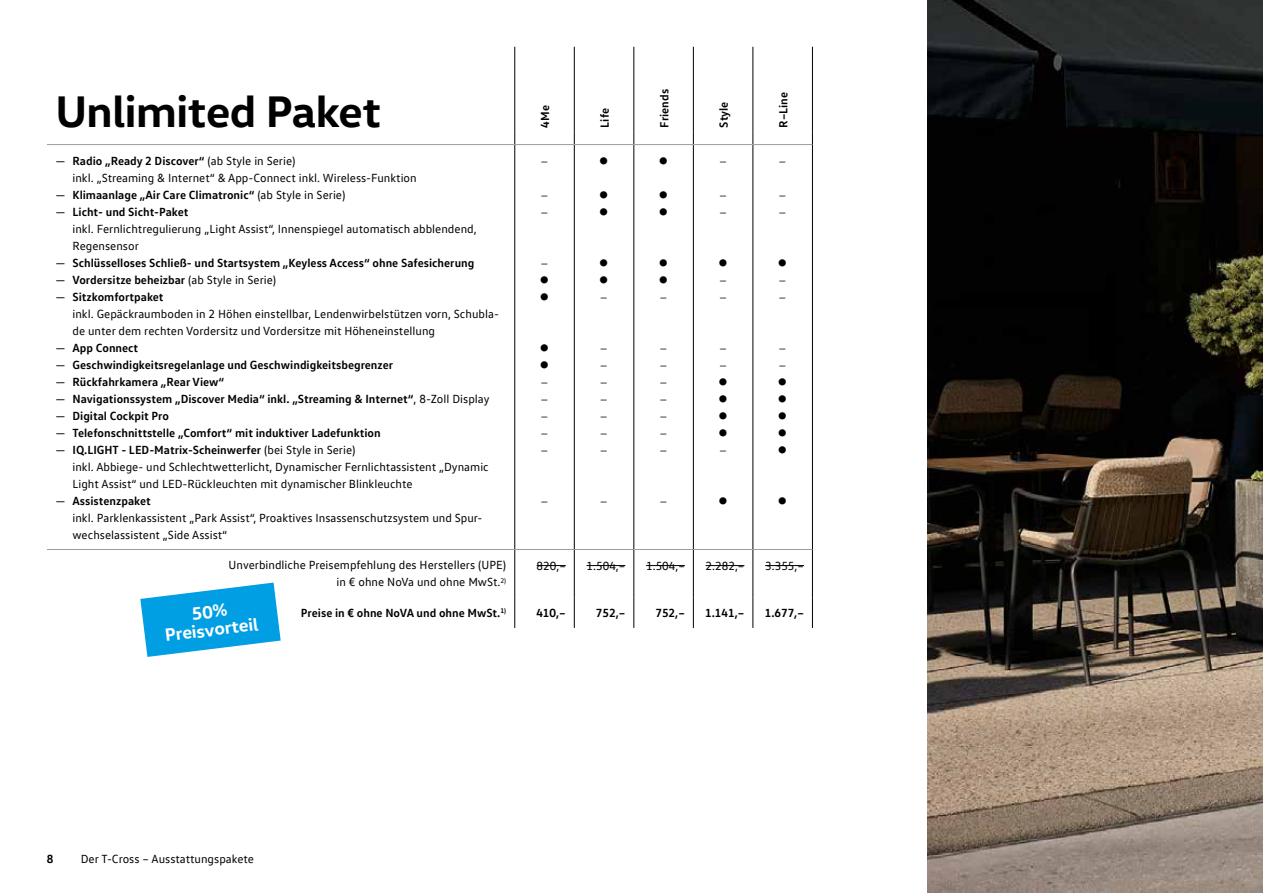
<style>
.page{position:relative;width:1263px;height:893px;background:#fff}
.page>*{position:absolute;margin:0;border:0;box-sizing:border-box;transform-origin:0 0}
.t1{font:700 45px "VW Head";letter-spacing:-.01em;color:#000}
.t2{font:700 18px "VW Head";color:#fff}
.t3{font:12px/17px "VW Text";color:#000}
.t4{font:700 12px "VW Text";color:#000}
.t5{font:700 12px/17px "VW Symbols";color:#000;text-align:justify}
.s1{font-weight:700}
.s2{font-weight:400}
</style>
<div class="page">
<img style="left:927px;top:0;width:336px;height:893px">
<hr style="left:514px;top:47px;width:1px;height:85px;background:#000">
<hr style="left:574px;top:47px;width:1px;height:85px;background:#000">
<hr style="left:634px;top:47px;width:1px;height:85px;background:#000">
<hr style="left:693px;top:47px;width:1px;height:85px;background:#000">
<hr style="left:753px;top:47px;width:1px;height:85px;background:#000">
<hr style="left:812px;top:47px;width:1px;height:85px;background:#000">
<svg style="left:514px;top:132px;width:1px;height:12px"></svg>
<svg style="left:574px;top:132px;width:1px;height:12px"></svg>
<svg style="left:634px;top:132px;width:1px;height:12px"></svg>
<svg style="left:693px;top:132px;width:1px;height:12px"></svg>
<svg style="left:753px;top:132px;width:1px;height:12px"></svg>
<svg style="left:812px;top:132px;width:1px;height:13px"></svg>
<hr style="left:514px;top:145px;width:1px;height:404px;background:#000">
<hr style="left:574px;top:145px;width:1px;height:404px;background:#000">
<hr style="left:634px;top:145px;width:1px;height:404px;background:#000">
<hr style="left:693px;top:145px;width:1px;height:404px;background:#000">
<hr style="left:753px;top:145px;width:1px;height:404px;background:#000">
<hr style="left:812px;top:145px;width:1px;height:404px;background:#000">
<hr style="left:514px;top:550px;width:1px;height:47px;background:#000">
<hr style="left:574px;top:550px;width:1px;height:47px;background:#000">
<hr style="left:634px;top:550px;width:1px;height:47px;background:#000">
<hr style="left:693px;top:550px;width:1px;height:47px;background:#000">
<hr style="left:753px;top:550px;width:1px;height:47px;background:#000">
<hr style="left:812px;top:549px;width:1px;height:48px;background:#000">
<hr style="left:514px;top:597px;width:1px;height:31px;background:#000">
<hr style="left:574px;top:597px;width:1px;height:31px;background:#000">
<hr style="left:634px;top:597px;width:1px;height:31px;background:#000">
<hr style="left:693px;top:597px;width:1px;height:31px;background:#000">
<hr style="left:753px;top:597px;width:1px;height:31px;background:#000">
<hr style="left:812px;top:597px;width:1px;height:31px;background:#000">
<hr style="left:47px;top:549px;width:468px;height:1px;background:#9c9c9d">
<hr style="left:515px;top:549px;width:59px;height:1px;background:#9c9c9d">
<hr style="left:574px;top:549px;width:60px;height:1px;background:#9c9c9d">
<hr style="left:634px;top:549px;width:59px;height:1px;background:#9c9c9d">
<hr style="left:693px;top:549px;width:60px;height:1px;background:#9c9c9d">
<hr style="left:753px;top:549px;width:59px;height:1px;background:#9c9c9d">
<hr style="left:47px;top:144px;width:468px;height:1px;background:#9c9c9d">
<hr style="left:515px;top:144px;width:59px;height:1px;background:#9c9c9d">
<hr style="left:574px;top:144px;width:60px;height:1px;background:#9c9c9d">
<hr style="left:634px;top:144px;width:59px;height:1px;background:#9c9c9d">
<hr style="left:693px;top:144px;width:60px;height:1px;background:#9c9c9d">
<hr style="left:753px;top:144px;width:59px;height:1px;background:#9c9c9d">
<svg style="left:537px;top:565px;width:29px;height:1px"></svg>
<hr style="left:587px;top:565px;width:38px;height:1px;background:#000">
<hr style="left:646px;top:565px;width:39px;height:1px;background:#000">
<hr style="left:706px;top:565px;width:38px;height:1px;background:#000">
<hr style="left:765px;top:565px;width:39px;height:1px;background:#000">
<svg style="left:140px;top:583px;width:141px;height:74px"></svg>
<h1 class="t1" style="left:55px;top:82px;width:327px">Unlimited Paket</h1>
<p class="t4" style="left:537px;top:128px;width:24px;rotate:-90deg">4Me</p>
<p class="t4" style="left:597px;top:128px;width:21px;rotate:-90deg">Life</p>
<p class="t4" style="left:656px;top:128px;width:40px;rotate:-90deg">Friends</p>
<p class="t3" style="left:72px;top:152px;width:346px;text-indent:-17px">— <span class="s1">Radio „Ready 2 Discover“</span> (ab Style in Serie)<br>inkl. „Streaming &amp; Internet“ &amp; App-Connect inkl. Wireless-Funktion</p>
<p class="t4" style="left:55px;top:187px;width:291px"><span class="s2">—</span> Klimaanlage „Air Care Climatronic“ <span class="s2">(ab Style in Serie)</span></p>
<p class="t3" style="left:72px;top:203px;width:406px;text-indent:-17px">— <span class="s1">Licht- und Sicht-Paket<br></span>inkl. Fernlichtregulierung „Light Assist“, Innenspiegel automatisch abblendend,<br>Regensensor</p>
<p class="t4" style="left:55px;top:255px;width:420px"><span class="s2">—</span> Schlüsselloses Schließ- und Startsystem „Keyless Access“ ohne Safesicherung</p>
<p class="t4" style="left:55px;top:272px;width:222px"><span class="s2">—</span> Vordersitze beheizbar <span class="s2">(ab Style in Serie)</span></p>
<p class="t3" style="left:72px;top:288px;width:428px;text-indent:-17px">— <span class="s1">Sitzkomfortpaket<br></span>inkl. Gepäckraumboden in 2 Höhen einstellbar, Lendenwirbelstützen vorn, Schubla&shy;de unter dem rechten Vordersitz und Vordersitze mit Höheneinstellung</p>
<p class="t4" style="left:55px;top:340px;width:84px"><span class="s2">—</span> App Connect</p>
<p class="t4" style="left:55px;top:357px;width:339px"><span class="s2">—</span> Geschwindigkeitsregelanlage und Geschwindigkeitsbegrenzer</p>
<p class="t4" style="left:55px;top:374px;width:170px"><span class="s2">—</span> Rückfahrkamera „Rear View“</p>
<p class="t4" style="left:55px;top:391px;width:436px"><span class="s2">—</span> Navigationssystem „Discover Media“ inkl. „Streaming &amp; Internet“<span class="s2">, 8-Zoll Display</span></p>
<p class="t4" style="left:55px;top:408px;width:115px"><span class="s2">—</span> Digital Cockpit Pro</p>
<p class="t4" style="left:55px;top:425px;width:327px"><span class="s2">—</span> Telefonschnittstelle „Comfort“ mit induktiver Ladefunktion</p>
<p class="t3" style="left:72px;top:441px;width:418px;text-indent:-17px">— <span class="s1">IQ.LIGHT - LED-Matrix-Scheinwerfer</span> (bei Style in Serie)<br>inkl. Abbiege- und Schlechtwetterlicht, Dynamischer Fernlichtassistent „Dynamic<br>Light Assist“ und LED-Rückleuchten mit dynamischer Blinkleuchte</p>
<p class="t3" style="left:72px;top:492px;width:412px;text-indent:-17px">— <span class="s1">Assistenzpaket<br></span>inkl. Parklenkassistent „Park Assist“, Proaktives Insassenschutzsystem und Spur&shy;wechselassistent „Side Assist“</p>
<p class="t5" style="left:600px;top:152px;width:9px">●</p>
<p class="t5" style="left:660px;top:152px;width:9px">●</p>
<p class="t4" style="left:716px;top:128px;width:27px;rotate:-90deg">Style</p>
<p class="t4" style="left:775px;top:128px;width:37px;rotate:-90deg">R–Line</p>
<p class="t5" style="left:719px;top:254px;width:9px">●</p>
<p class="t5" style="left:779px;top:254px;width:9px">●</p>
<p class="t5" style="left:719px;top:373px;width:9px">● ● ● ●</p>
<p class="t5" style="left:779px;top:373px;width:9px">● ● ● ● ●</p>
<p class="t5" style="left:719px;top:492px;width:9px">●</p>
<p class="t5" style="left:779px;top:492px;width:9px">●</p>
<p class="t3" style="left:229px;top:556px;width:279px;text-align:right">Unverbindliche Preisempfehlung des Herstellers (UPE) in € ohne NoVa und ohne MwSt.<sup>2)</sup></p>
<p class="t3" style="left:537px;top:557px;width:31px">820,–</p>
<p class="t3" style="left:587px;top:557px;width:40px">1.504,–</p>
<p class="t3" style="left:646px;top:557px;width:40px">1.504,–</p>
<p class="t3" style="left:706px;top:557px;width:40px">2.282,–</p>
<p class="t3" style="left:765px;top:557px;width:40px">3.355,–</p>
<p class="t4" style="left:301px;top:605px;width:207px">Preise in € ohne NoVA und ohne MwSt.<sup>1)</sup></p>
<p class="t4" style="left:536px;top:605px;width:31px">410,–</p>
<p class="t4" style="left:596px;top:605px;width:31px">752,–</p>
<p class="t4" style="left:655px;top:605px;width:31px">752,–</p>
<p class="t4" style="left:705px;top:605px;width:41px">1.141,–</p>
<p class="t4" style="left:765px;top:605px;width:41px">1.677,–</p>
<h2 class="t2" style="left:164px;top:624px;width:95px;rotate:-7deg">Preisvorteil</h2>
<p class="t4" style="left:47px;top:851px;width:8px">8</p>
<p class="t3" style="left:81px;top:850px;width:175px">Der T-Cross – Ausstattungspakete</p>
</div>
